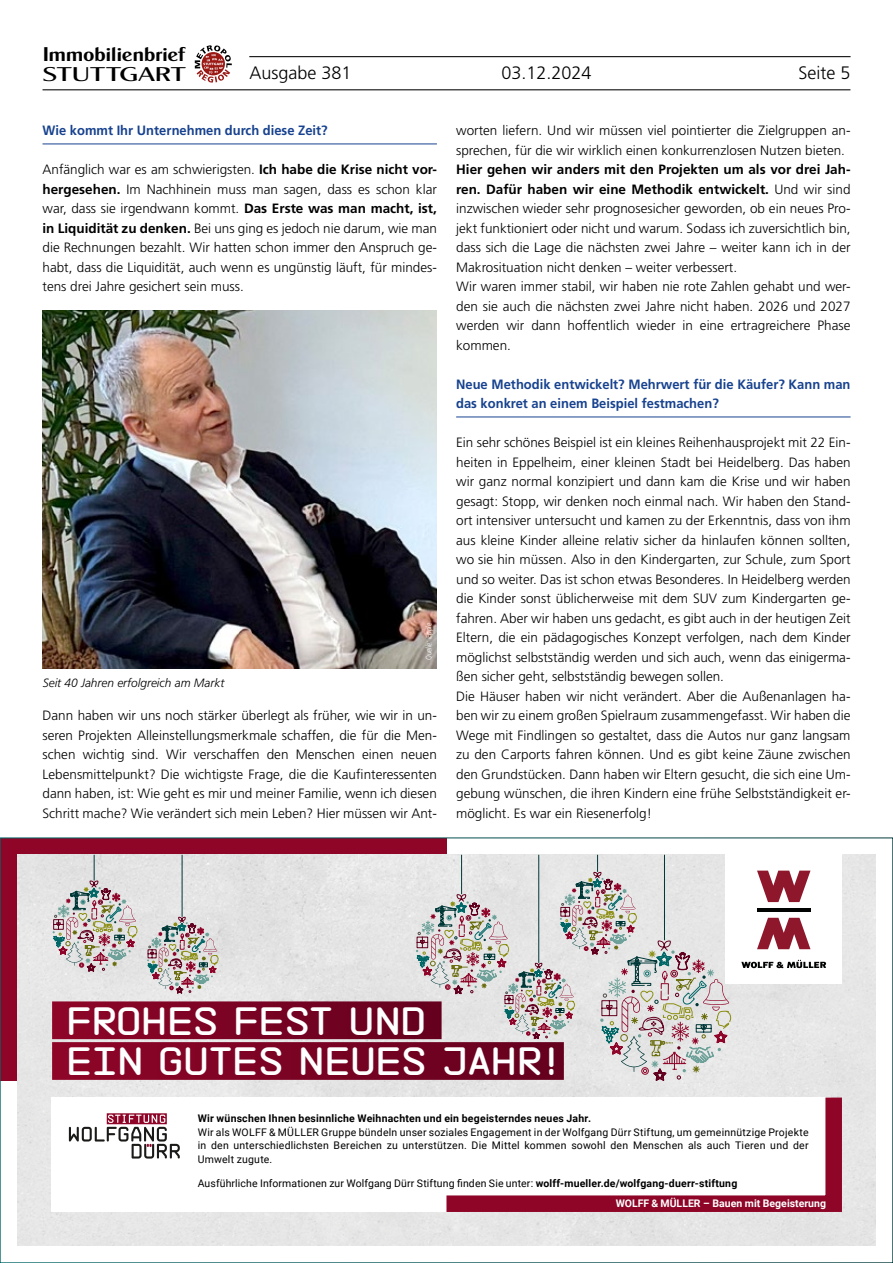
<style>
.page{position:relative;width:893px;height:1263px;background:#fff}
.page>*{position:absolute;margin:0;border:0;box-sizing:border-box;transform-origin:0 0}
.t1{font:700 39.45px/40.7px "NB Architekt Pro R Neue";letter-spacing:.02em;color:#fff;scale:1.08 1}
.t2{font:19.95px "Cg Globe Gothic Bd";letter-spacing:-.02em;color:#000;scale:1.07 1}
.t3{font:19.95px "Cg Globe Gothic Dm";letter-spacing:-.02em;color:#000;scale:1.44 1}
.t4{font:300 18px "Frutiger";color:#000}
.t5{font:300 13.5px/19.5px "Frutiger";color:#000}
.t6{font:700 13.5px/19.5px "Frutiger";color:#17428f;scale:.96 1}
.t7{font:italic 300 12px "Frutiger";color:#000}
.t8{font:10.5px/13.5px "Roboto";letter-spacing:.015em;color:#000;text-align:justify}
.t9{font:700 10.5px "Roboto";letter-spacing:.02em;color:#000}
.t10{font:italic 300 7.95px "Frutiger";color:#fff;scale:.8 1}
.s1{font-weight:700}
.s2{font-weight:700;color:#fff}
</style>
<div class="page">
<hr style="left:456px;top:417px;width:394px;height:1px;background:#17428f">
<hr style="left:43px;top:144px;width:394px;height:1px;background:#17428f">
<hr style="left:43px;top:89px;width:807px;height:1px;background:#000">
<svg style="left:195px;top:45px;width:37px;height:38px"></svg>
<hr style="left:249px;top:56px;width:601px;height:1px;background:#000">
<img style="left:43px;top:310px;width:394px;height:358px">
<div style="left:0;top:838px;width:446px;height:242px;background:#8e0528"></div>
<div style="left:17px;top:855px;width:859px;height:391px;background:#e5e5e5"></div>
<hr style="left:182px;top:855px;width:1px;height:62px;background:#003838">
<svg style="left:147px;top:917px;width:71px;height:77px"></svg>
<svg style="left:416px;top:855px;width:315px;height:233px"></svg>
<svg style="left:53px;top:855px;width:84px;height:119px"></svg>
<div style="left:52px;top:1001px;width:390px;height:38px;background:linear-gradient(to right,#8e0528,#64001e)"></div>
<div style="left:52px;top:1042px;width:512px;height:38px;background:linear-gradient(to right,#8e0528,#64001e)"></div>
<div style="left:52px;top:1097px;width:779px;height:115px;background:#fff"></div>
<svg style="left:430px;top:1081px;width:420px;height:139px"></svg>
<svg style="left:69px;top:1113px;width:111px;height:46px"></svg>
<div style="left:726px;top:855px;width:116px;height:129px;background:#fff"></div>
<hr style="left:757px;top:908px;width:53px;height:3px;background:#010202">
<svg style="left:757px;top:918px;width:53px;height:31px"></svg>
<svg style="left:741px;top:960px;width:85px;height:8px"></svg>
<svg style="left:757px;top:871px;width:53px;height:31px"></svg>
<h2 class="t2" style="left:43px;top:42px;width:135px">Immobilienbrief</h2>
<h2 class="t3" style="left:43px;top:62px;width:101px">STUTTGART</h2>
<h3 class="t4" style="left:249px;top:63px;width:104px">Ausgabe 381</h3>
<h3 class="t4" style="left:501px;top:63px;width:92px">03.12.2024</h3>
<h3 class="t4" style="left:799px;top:63px;width:54px">Seite 5</h3>
<p class="t6" style="left:43px;top:120px;width:299px">Wie kommt Ihr Unternehmen durch diese Zeit?</p>
<p class="t5" style="left:43px;top:160px;width:396px;text-align:justify">Anfänglich war es am schwierigsten. <span class="s1">Ich habe die Krise nicht vor&shy;hergesehen.</span> Im Nachhinein muss man sagen, dass es schon klar war, dass sie irgendwann kommt. <span class="s1">Das Erste was man macht, ist, in Liquidität zu denken.</span> Bei uns ging es jedoch nie darum, wie man die Rechnungen bezahlt. Wir hatten schon immer den Anspruch ge&shy;habt, dass die Liquidität, auch wenn es ungünstig läuft, für mindes&shy;tens drei Jahre gesichert sein muss.</p>
<p class="t7" style="left:43px;top:676px;width:183px">Seit 40 Jahren erfolgreich am Markt</p>
<p class="t10" style="left:424px;top:660px;width:48px;rotate:-90deg">Quelle: IEpple</p>
<p class="t5" style="left:43px;top:706px;width:396px;text-align:justify">Dann haben wir uns noch stärker überlegt als früher, wie wir in un&shy;seren Projekten Alleinstellungsmerkmale schaffen, die für die Men&shy;schen wichtig sind. Wir verschaffen den Menschen einen neuen Lebensmittelpunkt? Die wichtigste Frage, die die Kaufinteressenten dann haben, ist: Wie geht es mir und meiner Familie, wenn ich diesen Schritt mache? Wie verändert sich mein Leben? Hier müssen wir Ant-</p>
<p class="t5" style="left:456px;top:121px;width:396px">worten liefern. Und wir müssen viel pointierter die Zielgruppen an&shy;sprechen, für die wir wirklich einen konkurrenzlosen Nutzen bieten.</p>
<p class="t5" style="left:456px;top:160px;width:396px"><span class="s1">Hier gehen wir anders mit den Projekten um als vor drei Jah&shy;ren. Dafür haben wir eine Methodik entwickelt.</span> Und wir sind inzwischen wieder sehr prognosesicher geworden, ob ein neues Pro&shy;jekt funktioniert oder nicht und warum. Sodass ich zuversichtlich bin, dass sich die Lage die nächsten zwei Jahre – weiter kann ich in der Makrosituation nicht denken – weiter verbessert.<br>Wir waren immer stabil, wir haben nie rote Zahlen gehabt und wer&shy;den sie auch die nächsten zwei Jahre nicht haben. 2026 und 2027 werden wir dann hoffentlich wieder in eine ertragreichere Phase kommen.</p>
<p class="t6" style="left:456px;top:374px;width:412px">Neue Methodik entwickelt? Mehrwert für die Käufer? Kann man das konkret an einem Beispiel festmachen?</p>
<p class="t5" style="left:456px;top:433px;width:396px">Ein sehr schönes Beispiel ist ein kleines Reihenhausprojekt mit 22 Ein&shy;heiten in Eppelheim, einer kleinen Stadt bei Heidelberg. Das haben wir ganz normal konzipiert und dann kam die Krise und wir haben gesagt: Stopp, wir denken noch einmal nach. Wir haben den Stand&shy;ort intensiver untersucht und kamen zu der Erkenntnis, dass von ihm aus kleine Kinder alleine relativ sicher da hinlaufen können sollten, wo sie hin müssen. Also in den Kindergarten, zur Schule, zum Sport und so weiter. Das ist schon etwas Besonderes. In Heidelberg werden die Kinder sonst üblicherweise mit dem SUV zum Kindergarten ge&shy;fahren. Aber wir haben uns gedacht, es gibt auch in der heutigen Zeit Eltern, die ein pädagogisches Konzept verfolgen, nach dem Kinder möglichst selbstständig werden und sich auch, wenn das einigerma&shy;ßen sicher geht, selbstständig bewegen sollen.<br>Die Häuser haben wir nicht verändert. Aber die Außenanlagen ha&shy;ben wir zu einem großen Spielraum zusammengefasst. Wir haben die Wege mit Findlingen so gestaltet, dass die Autos nur ganz langsam zu den Carports fahren können. Und es gibt keine Zäune zwischen den Grundstücken. Dann haben wir Eltern gesucht, die sich eine Um&shy;gebung wünschen, die ihren Kindern eine frühe Selbstständigkeit er&shy;möglicht. Es war ein Riesenerfolg!</p>
<h1 class="t1" style="left:67px;top:999px;width:461px">FROHES FEST UND<br>EIN GUTES NEUES JAHR!</h1>
<p class="t9" style="left:198px;top:1111px;width:395px">Wir wünschen Ihnen besinnliche Weihnachten und ein begeisterndes neues Jahr.</p>
<p class="t8" style="left:198px;top:1125px;width:612px">Wir als WOLFF &amp; MÜLLER Gruppe bündeln unser soziales Engagement in der Wolfgang Dürr Stiftung, um gemeinnützige Projekte in den unterschiedlichsten Bereichen zu unterstützen. Die Mittel kommen sowohl den Menschen als auch Tieren und der Umwelt zugute.</p>
<p class="t8" style="left:616px;top:1172px;width:212px;line-height:20.5px;text-indent:-418px">Ausführliche Informationen zur Wolfgang Dürr Stiftung finden Sie unter: <span class="s1">wolff-mueller.de/wolfgang-duerr-stiftung<br></span><span class="s2">WOLFF &amp; MÜLLER – Bauen mit Begeisterung</span></p>
</div>
